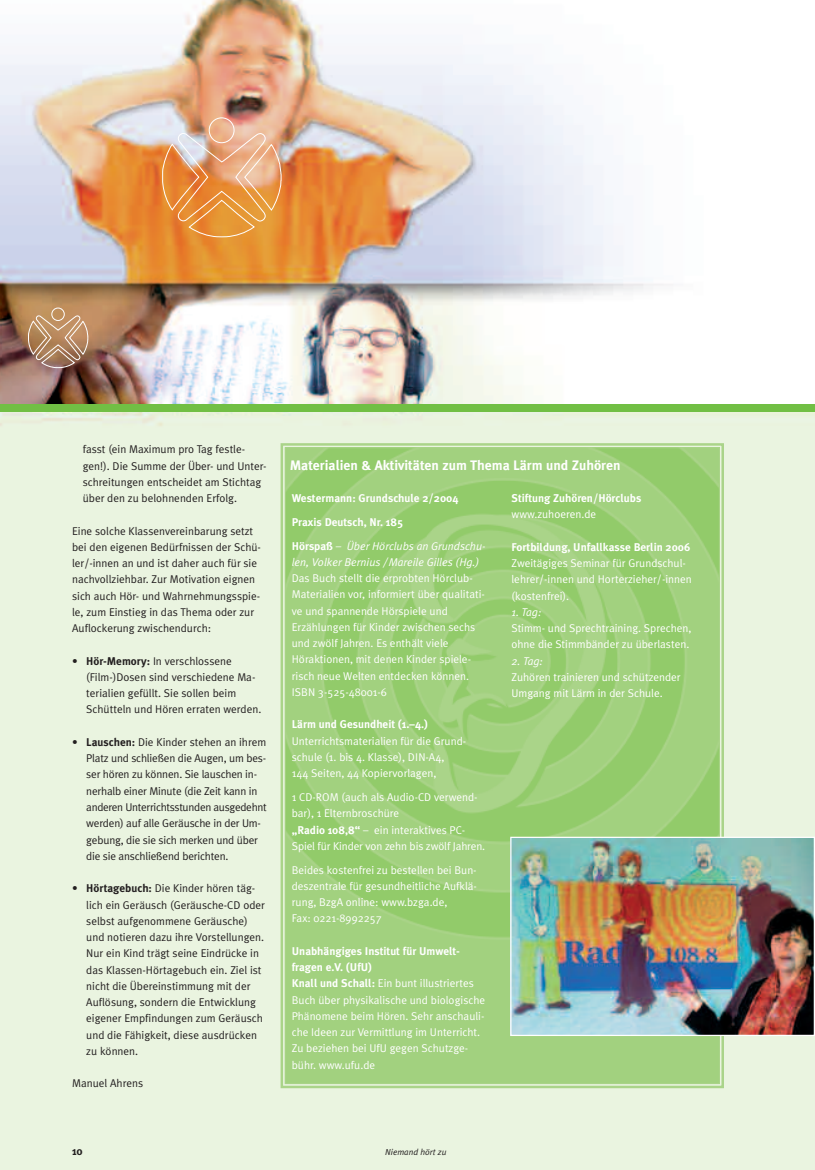
<style>
.page{position:relative;width:815px;height:1170px;background:#fff}
.page>*{position:absolute;margin:0;border:0;box-sizing:border-box;transform-origin:0 0}
.t1{font:700 13.75px "Meta Plus";color:#fff}
.t2{font:11.25px/16.2px "Meta Plus Normal";color:#231f20}
.t3{font:11.25px/16.2px "Meta Plus Normal";color:#fff}
.t4{font:700 11.25px/23.8px "Meta Plus";color:#fff}
.t5{font:italic 11.25px/16.2px "Meta Plus Normal";color:#fff}
.t6{font:700 11.25px "Meta Plus";color:#231f20}
.t7{font:italic 8.75px "Meta Plus Normal";color:#231f20}
.s1{font-family:"Meta Plus";font-weight:700}
.s2{font-family:"Meta Plus";font-weight:700;font-style:normal}
</style>
<div class="page">
<img style="left:0;top:0;width:815px;height:1169px">
<img style="left:287px;top:449px;width:431px;height:632px">
<div style="left:281px;top:443px;width:443px;height:645px;border:2px solid #aad489"></div>
<div style="left:0;top:404px;width:815px;height:7px;background:#71bf44"></div>
<img style="left:512px;top:838px;width:301px;height:195px">
<div style="left:510px;top:836px;width:305px;height:199px;border:1px solid #fff"></div>
<div style="left:52px;top:308px;width:12px;height:12px;border:1px solid #fff;border-radius:50%"></div>
<svg style="left:28px;top:315px;width:60px;height:53px;background:#b68f70"></svg>
<div style="left:209px;top:117px;width:25px;height:26px;border:1px solid #fff;border-radius:50%"></div>
<svg style="left:162px;top:133px;width:120px;height:104px;background:#e7a365"></svg>
<p class="t2" style="left:83px;top:441px;width:185px">fasst (ein Maximum pro Tag festle&shy;gen!). Die Summe der Über- und Unter&shy;schreitungen entscheidet am Stichtag über den zu belohnenden Erfolg.</p>
<p class="t2" style="left:72px;top:522px;width:190px">Eine solche Klassenvereinbarung setzt bei den eigenen Bedürfnissen der Schü&shy;ler/-innen an und ist daher auch für sie nachvollziehbar. Zur Motivation eignen sich auch Hör- und Wahrnehmungsspie&shy;le, zum Einstieg in das Thema oder zur Auflockerung zwischendurch:</p>
<p class="t2" style="left:86px;top:652px;width:177px;text-indent:-14px">• <span class="s1">Hör-Memory:</span> In verschlossene (Film-)Dosen sind verschiedene Ma&shy;terialien gefüllt. Sie sollen beim Schütteln und Hören erraten werden.</p>
<p class="t2" style="left:86px;top:733px;width:182px;text-indent:-14px">• <span class="s1">Lauschen:</span> Die Kinder stehen an ihrem Platz und schließen die Augen, um bes&shy;ser hören zu können. Sie lauschen in&shy;nerhalb einer Minute (die Zeit kann in anderen Unterrichtsstunden ausgedehnt werden) auf alle Geräusche in der Um&shy;gebung, die sie sich merken und über die sie anschließend berichten.</p>
<p class="t2" style="left:86px;top:880px;width:180px;text-indent:-14px">• <span class="s1">Hörtagebuch:</span> Die Kinder hören täg&shy;lich ein Geräusch (Geräusche-CD oder selbst aufgenommene Geräusche) und notieren dazu ihre Vorstellungen.<br>Nur ein Kind trägt seine Eindrücke in das Klassen-Hörtagebuch ein. Ziel ist nicht die Übereinstimmung mit der Auflösung, sondern die Entwicklung eigener Empfindungen zum Geräusch und die Fähigkeit, diese ausdrücken zu können.</p>
<p class="t2" style="left:72px;top:1075px;width:72px">Manuel Ahrens</p>
<p class="t1" style="left:290px;top:457px;width:332px">Materialien &amp; Aktivitäten zum Thema Lärm und Zuhören</p>
<p class="t4" style="left:292px;top:486px;width:168px">Westermann: Grundschule 2/2004<br>Praxis Deutsch, Nr. 185</p>
<p class="t5" style="left:292px;top:537px;width:195px"><span class="s2">Hörspaß</span> – Über Hörclubs an Grundschu&shy;len, Volker Bernius / Mareile Gilles (Hg.)</p>
<p class="t3" style="left:292px;top:570px;width:195px">Das Buch stellt die erprobten Hörclub-Materialien vor, informiert über qualitati&shy;ve und spannende Hörspiele und Erzählungen für Kinder zwischen sechs und zwölf Jahren. Es enthält viele Höraktionen, mit denen Kinder spiele&shy;risch neue Welten entdecken können.<br>ISBN 3-525-48001-6</p>
<p class="t4" style="left:292px;top:712px;width:138px">Lärm und Gesundheit (1.–4.)</p>
<p class="t3" style="left:292px;top:732px;width:176px">Unterrichtsmaterialien für die Grund&shy;schule (1. bis 4. Klasse), DIN-A4,<br>144 Seiten, 44 Kopiervorlagen,</p>
<p class="t3" style="left:292px;top:788px;width:195px">1 CD-ROM (auch als Audio-CD verwend&shy;bar), 1 Elternbroschüre<br><span class="s1">„Radio 108,8“</span> – ein interaktives PC-Spiel für Kinder von zehn bis zwölf Jahren.</p>
<p class="t3" style="left:292px;top:861px;width:187px">Beides kostenfrei zu bestellen bei Bun&shy;deszentrale für gesundheitliche Aufklä&shy;rung, BzgA online: www.bzga.de,<br>Fax: 0221-8992257</p>
<p class="t4" style="left:292px;top:942px;width:170px;line-height:16.2px">Unabhängiges Institut für Umwelt&shy;fragen e.V. (UfU)</p>
<p class="t3" style="left:292px;top:975px;width:195px"><span class="s1">Knall und Schall:</span> Ein bunt illustriertes Buch über physikalische und biologische Phänomene beim Hören. Sehr anschauli&shy;che Ideen zur Vermittlung im Unterricht.<br>Zu beziehen bei UfU gegen Schutzge&shy;bühr. www.ufu.de</p>
<p class="t4" style="left:511px;top:486px;width:131px">Stiftung Zuhören/Hörclubs</p>
<p class="t3" style="left:511px;top:506px;width:86px">www.zuhoeren.de</p>
<p class="t4" style="left:511px;top:535px;width:180px">Fortbildung, Unfallkasse Berlin 2006</p>
<p class="t3" style="left:511px;top:555px;width:182px">Zweitägiges Seminar für Grundschul&shy;lehrer/-innen und Horterzieher/-innen (kostenfrei).</p>
<p class="t5" style="left:511px;top:603px;width:32px">1. Tag:</p>
<p class="t3" style="left:511px;top:620px;width:181px">Stimm- und Sprechtraining. Sprechen, ohne die Stimmbänder zu überlasten.</p>
<p class="t5" style="left:511px;top:652px;width:33px">2. Tag:</p>
<p class="t3" style="left:511px;top:668px;width:171px">Zuhören trainieren und schützender<br>Umgang mit Lärm in der Schule.</p>
<p class="t6" style="left:72px;top:1144px;width:12px">10</p>
<p class="t7" style="left:385px;top:1146px;width:63px">Niemand hört zu</p>
</div>
